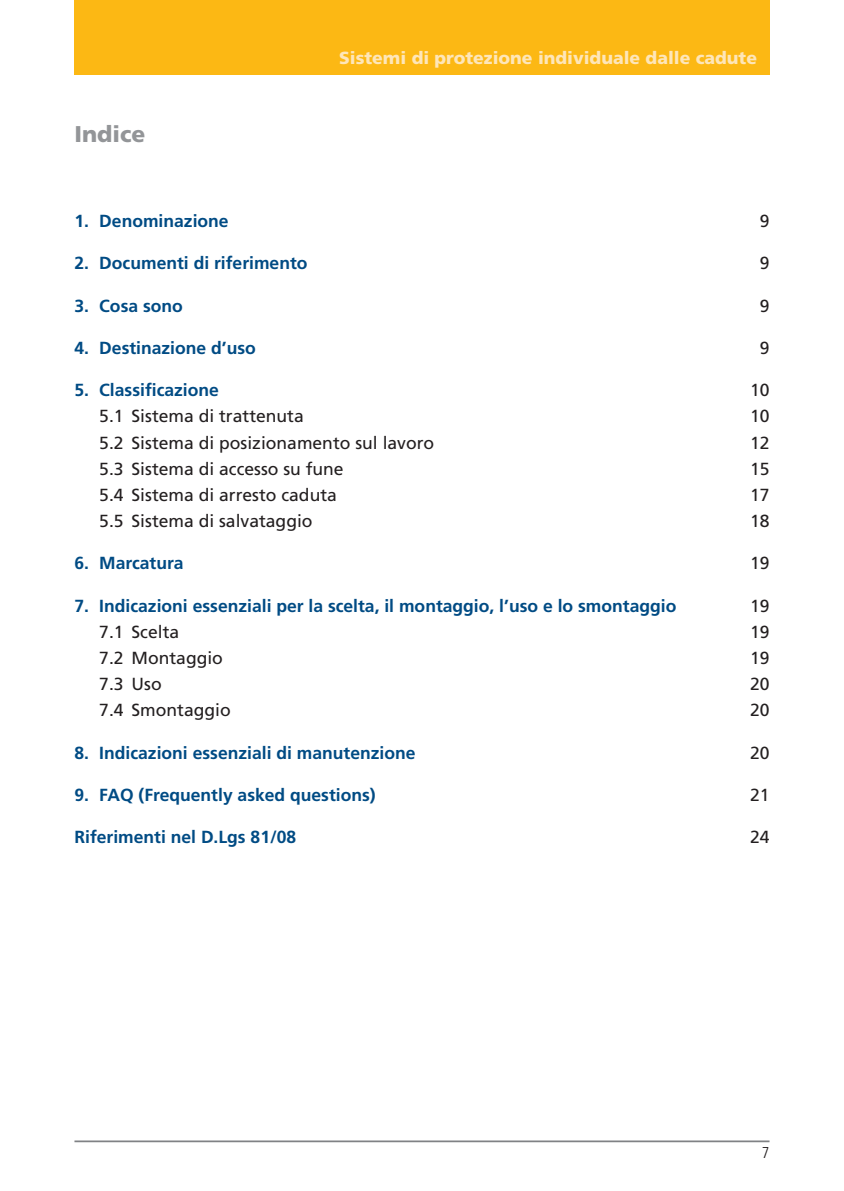
<style>
.page{position:relative;width:844px;height:1191px;background:#fff}
.page>*{position:absolute;margin:0;border:0;box-sizing:border-box;transform-origin:0 0}
.t1{font:22.75px "Frutiger HAIAAD";color:#939598}
.t2{font:17.5px "Frutige HAIAAH";color:#004b84}
.t3{font:17.5px "Frutiger HAIAAF";color:#231f20}
.t4{font:17.5px "Frutiger HAIAAD";color:#fee6b9}
.t5{font:15.75px "Frutiger LHAIAAG";color:#231f20}
</style>
<div class="page">
<div style="left:74px;top:0;width:695px;height:74px;background:#fcb814"></div>
<hr style="left:74px;top:1140px;width:695px;height:2px;background:#808285">
<h1 class="t1" style="left:74px;top:125px;width:72px">Indice</h1>
<p class="t4" style="left:339px;top:51px;width:419px">Sistemi di protezione individuale dalle cadute</p>
<p class="t2" style="left:74px;top:214px;width:156px">1. Denominazione</p>
<p class="t3" style="left:759px;top:214px;width:11px">9</p>
<p class="t2" style="left:74px;top:256px;width:234px">2. Documenti di riferimento</p>
<p class="t3" style="left:759px;top:256px;width:11px">9</p>
<p class="t2" style="left:74px;top:298px;width:110px">3. Cosa sono</p>
<p class="t3" style="left:759px;top:298px;width:11px">9</p>
<p class="t2" style="left:74px;top:341px;width:183px">4. Destinazione d’uso</p>
<p class="t3" style="left:759px;top:341px;width:11px">9</p>
<p class="t2" style="left:74px;top:383px;width:146px">5. Classificazione</p>
<p class="t3" style="left:749px;top:383px;width:21px">10</p>
<p class="t3" style="left:99px;top:409px;width:206px">5.1 Sistema di trattenuta</p>
<p class="t3" style="left:749px;top:409px;width:21px">10</p>
<p class="t3" style="left:99px;top:435px;width:336px">5.2 Sistema di posizionamento sul lavoro</p>
<p class="t3" style="left:749px;top:435px;width:21px">12</p>
<p class="t3" style="left:99px;top:461px;width:246px">5.3 Sistema di accesso su fune</p>
<p class="t3" style="left:749px;top:461px;width:21px">15</p>
<p class="t3" style="left:99px;top:488px;width:239px">5.4 Sistema di arresto caduta</p>
<p class="t3" style="left:749px;top:488px;width:21px">17</p>
<p class="t3" style="left:99px;top:514px;width:215px">5.5 Sistema di salvataggio</p>
<p class="t3" style="left:749px;top:514px;width:21px">18</p>
<p class="t2" style="left:74px;top:556px;width:111px">6. Marcatura</p>
<p class="t3" style="left:749px;top:556px;width:21px">19</p>
<p class="t2" style="left:74px;top:598px;width:603px">7. Indicazioni essenziali per la scelta, il montaggio, l’uso e lo smontaggio</p>
<p class="t3" style="left:749px;top:598px;width:21px">19</p>
<p class="t3" style="left:99px;top:625px;width:81px">7.1 Scelta</p>
<p class="t3" style="left:749px;top:625px;width:21px">19</p>
<p class="t3" style="left:99px;top:651px;width:125px">7.2 Montaggio</p>
<p class="t3" style="left:749px;top:651px;width:21px">19</p>
<p class="t3" style="left:99px;top:677px;width:64px">7.3 Uso</p>
<p class="t3" style="left:749px;top:677px;width:21px">20</p>
<p class="t3" style="left:99px;top:703px;width:133px">7.4 Smontaggio</p>
<p class="t3" style="left:749px;top:703px;width:21px">20</p>
<p class="t2" style="left:74px;top:745px;width:342px">8. Indicazioni essenziali di manutenzione</p>
<p class="t3" style="left:749px;top:745px;width:21px">20</p>
<p class="t2" style="left:74px;top:788px;width:303px">9. FAQ (Frequently asked questions)</p>
<p class="t3" style="left:749px;top:788px;width:21px">21</p>
<p class="t2" style="left:74px;top:830px;width:223px">Riferimenti nel D.Lgs 81/08</p>
<p class="t3" style="left:749px;top:830px;width:21px">24</p>
<p class="t5" style="left:761px;top:1146px;width:9px">7</p>
</div>
